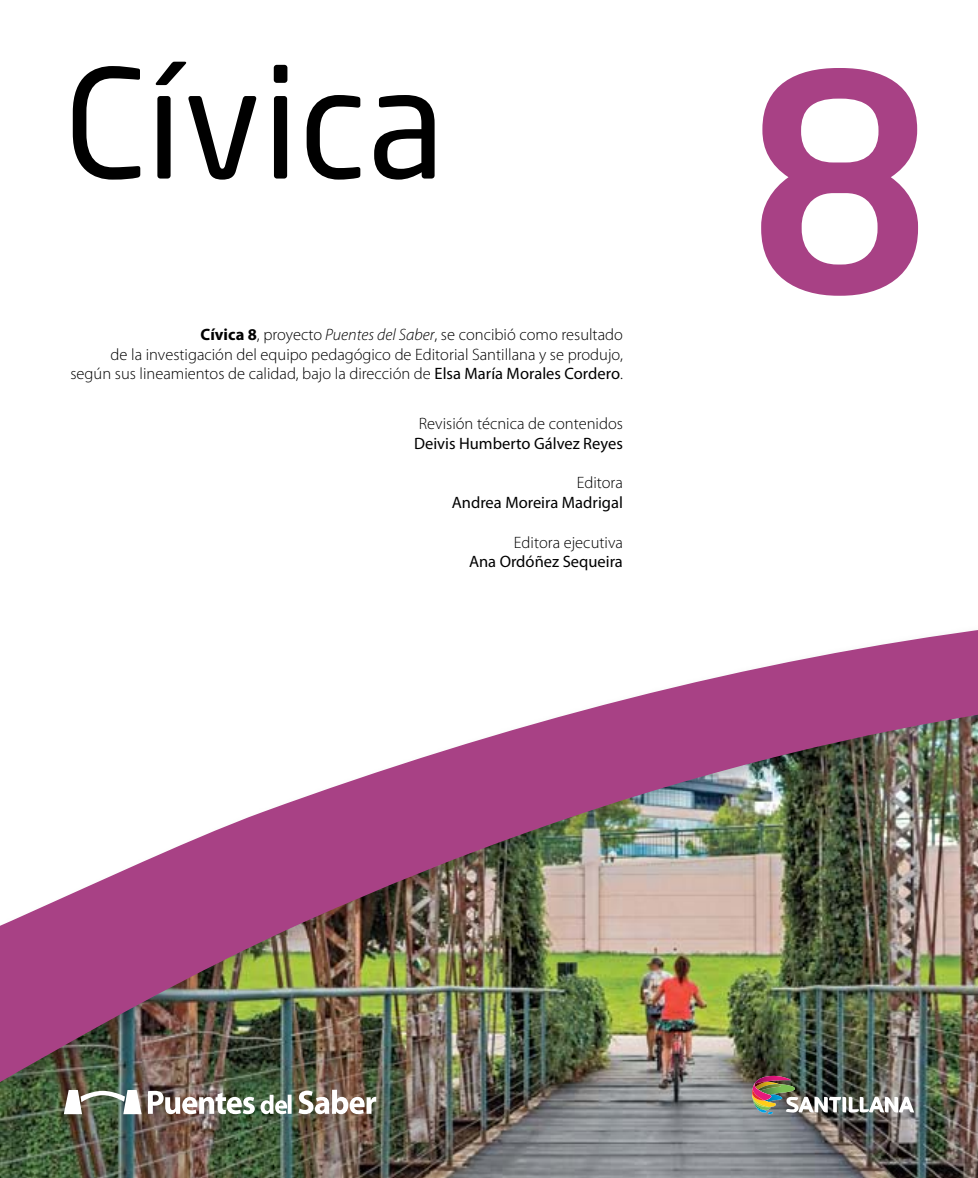
<style>
.page{position:relative;width:978px;height:1178px;background:#fff}
.page>*{position:absolute;margin:0;border:0;box-sizing:border-box;transform-origin:0 0}
.t1{font:150px "Neo Sans Pro";color:#000}
.t2{font:300 16.5px/19.8px "Myriad Pro";color:#000;text-align:right}
.t3{font:16.5px "Myriad Pro";color:#000}
.s1{font-weight:500;font-size:300px;color:#a84185}
.s2{font-weight:700}
.s3{font-style:italic}
.s4{font-weight:400}
</style>
<div class="page">
<img style="left:0;top:1112px;width:978px;height:66px">
<svg style="left:64px;top:1112px;width:78px;height:2px"></svg>
<svg style="left:148px;top:1112px;width:228px;height:2px"></svg>
<svg style="left:751px;top:1112px;width:163px;height:4px"></svg>
<div style="left:0;top:620px;width:978px;height:492px;background:#000;opacity:.2"></div>
<img style="left:0;top:627px;width:978px;height:467px">
<h1 class="t1" style="left:64px;top:32px;width:872px">Cívica <span class="s1">8</span></h1>
<p class="t2" style="left:71px;top:324px;width:554px"><span class="s2">Cívica 8</span>, proyecto <span class="s3">Puentes del Saber</span>, se concibió como resultado<br>de la investigación del equipo pedagógico de Editorial Santillana y se produjo, según sus lineamientos de calidad, bajo la dirección de <span class="s4">Elsa María Morales Cordero</span>.</p>
<p class="t2" style="left:419px;top:413px;width:206px">Revisión técnica de contenidos</p>
<p class="t3" style="left:414px;top:433px;width:210px">Deivis Humberto Gálvez Reyes</p>
<p class="t2" style="left:577px;top:473px;width:48px">Editora</p>
<p class="t3" style="left:452px;top:492px;width:173px">Andrea Moreira Madrigal</p>
<p class="t2" style="left:514px;top:532px;width:110px">Editora ejecutiva</p>
<p class="t3" style="left:469px;top:552px;width:155px">Ana Ordóñez Sequeira</p>
</div>
